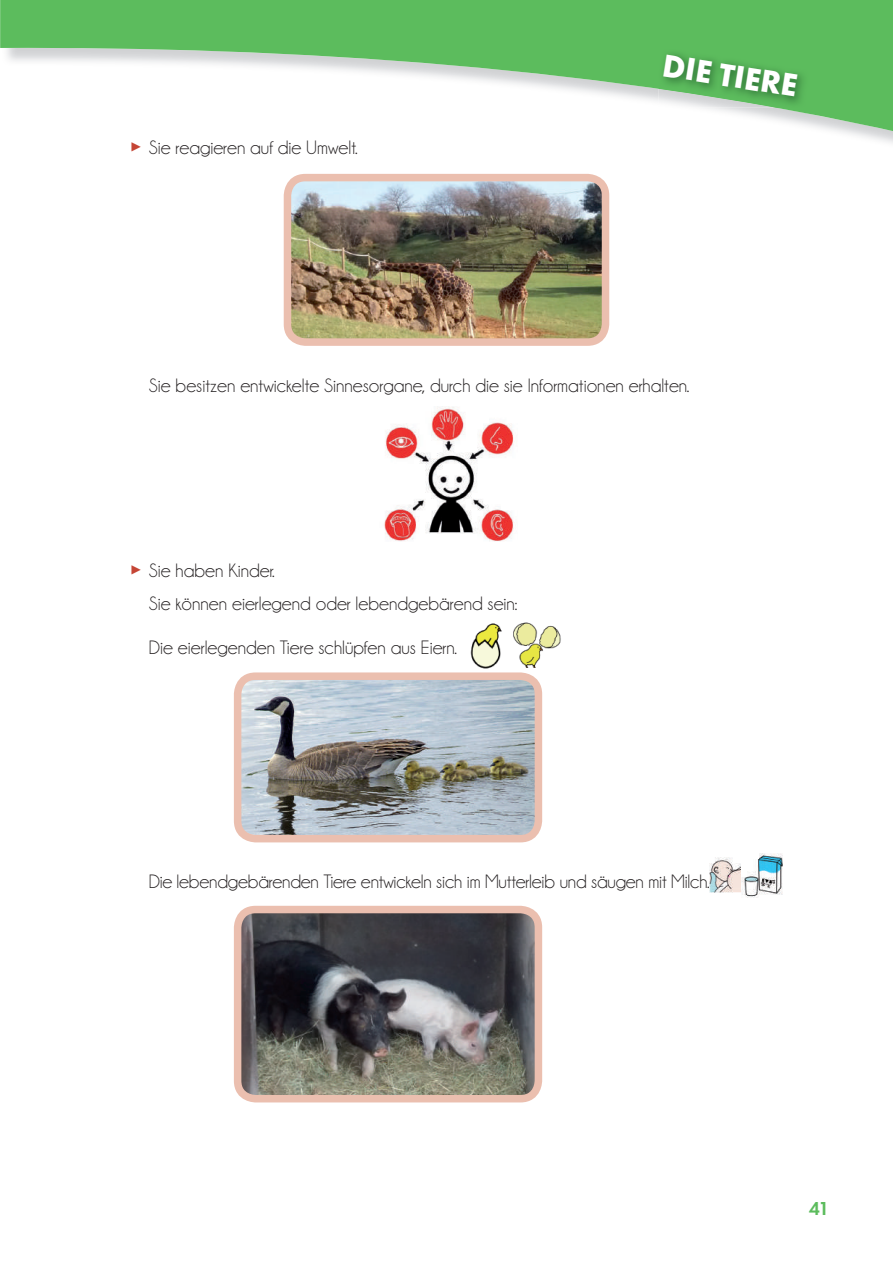
<style>
.page{position:relative;width:893px;height:1263px;background:#fff}
.page>*{position:absolute;margin:0;border:0;box-sizing:border-box;transform-origin:0 0}
.t1{font:700 33px "Futura PT";color:#fff}
.t2{font:19.5px/33.5px "Champagne&Limousines";color:#231f20}
.t3{font:600 19.5px "Futura PT";color:#5cbc5d}
.s1{color:#c54535}
</style>
<div class="page">
<svg style="left:0;top:0;width:893px;height:134px;fill:#5cbc5d"></svg>
<img style="left:659px;top:50px;width:149px;height:58px">
<img style="left:470px;top:623px;width:32px;height:46px">
<img style="left:513px;top:622px;width:48px;height:45px">
<img style="left:243px;top:681px;width:290px;height:152px">
<div style="left:234px;top:672px;width:308px;height:170px;border:8px solid #ebbfaf;border-radius:18px"></div>
<img style="left:709px;top:858px;width:33px;height:35px">
<img style="left:742px;top:854px;width:41px;height:43px">
<img style="left:243px;top:915px;width:290px;height:178px">
<div style="left:234px;top:906px;width:308px;height:196px;border:8px solid #ebbfaf;border-radius:18px"></div>
<img style="left:293px;top:183px;width:307px;height:154px">
<div style="left:284px;top:174px;width:325px;height:172px;border:8px solid #ebbfaf;border-radius:18px"></div>
<img style="left:384px;top:406px;width:130px;height:136px">
<p class="t2" style="left:128px;top:131px;width:231px"><span class="s1">►</span> Sie reagieren auf die Umwelt.</p>
<h1 class="t1" style="left:666px;top:44px;width:137px;rotate:9deg">DIE TIERE</h1>
<p class="t2" style="left:149px;top:369px;width:542px">Sie besitzen entwickelte Sinnesorgane, durch die sie Informationen erhalten.</p>
<p class="t2" style="left:149px;top:554px;width:370px;text-indent:-21px"><span class="s1">►</span> Sie haben Kinder.<br>Sie können eierlegend oder lebendgebärend sein:</p>
<p class="t2" style="left:149px;top:631px;width:310px">Die eierlegenden Tiere schlüpfen aus Eiern.</p>
<p class="t2" style="left:149px;top:864px;width:562px">Die lebendgebärenden Tiere entwickeln sich im Mutterleib und säugen mit Milch.</p>
<p class="t3" style="left:809px;top:1196px;width:22px">41</p>
</div>
